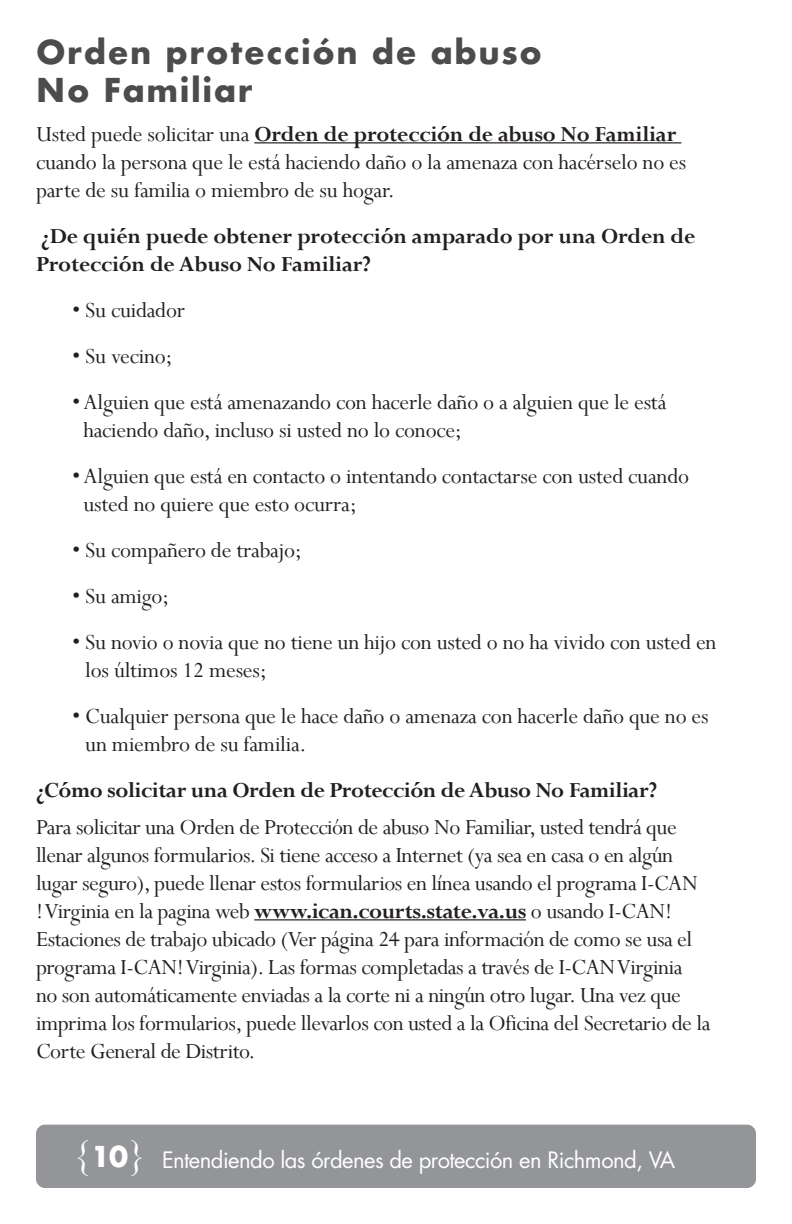
<style>
.page{position:relative;width:792px;height:1224px;background:#fff}
.page>*{position:absolute;margin:0;border:0;box-sizing:border-box;transform-origin:0 0}
.t1{font:40px "Perpetua";color:#fff}
.t2{font:700 32px/38px "Futura";letter-spacing:.05em;color:#4b4c4d}
.t3{font:24px/28px "Perpetua";letter-spacing:-.02em;color:#231f20}
.t4{font:700 24px/28px "Perpetua";letter-spacing:-.01em;color:#231f20}
.t5{font:22px "Futura";letter-spacing:-.025em;color:#fff}
.s1{font-weight:700}
.s2{font-family:"Futura";font-weight:700;font-size:28px}
</style>
<div class="page">
<div style="left:36px;top:1125px;width:720px;height:63px;background:#939598;border-radius:9px"></div>
<hr style="left:254px;top:142px;width:427px;height:1px;background:#231f20">
<hr style="left:254px;top:919px;width:272px;height:1px;background:#231f20">
<p class="t2" style="left:36px;top:33px;width:507px">Orden protección de abuso<br>No Familiar</p>
<p class="t3" style="left:36px;top:120px;width:652px">Usted puede solicitar una <span class="s1">Orden de protección de abuso No Familiar </span>cuando la persona que le está haciendo daño o la amenaza con hacérselo no es parte de su familia o miembro de su hogar.</p>
<p class="t4" style="left:36px;top:222px;width:661px">¿De quién puede obtener protección amparado por una Orden de<br>Protección de Abuso No Familiar?</p>
<p class="t3" style="left:72px;top:296px;width:115px">• Su cuidador</p>
<p class="t3" style="left:72px;top:342px;width:102px">• Su vecino;</p>
<p class="t3" style="left:84px;top:388px;width:584px;text-indent:-12px">• Alguien que está amenazando con hacerle daño o a alguien que le está haciendo daño, incluso si usted no lo conoce;</p>
<p class="t3" style="left:84px;top:462px;width:607px;text-indent:-12px">• Alguien que está en contacto o intentando contactarse con usted cuando usted no quiere que esto ocurra;</p>
<p class="t3" style="left:72px;top:536px;width:231px">• Su compañero de trabajo;</p>
<p class="t3" style="left:72px;top:582px;width:99px">• Su amigo;</p>
<p class="t3" style="left:85px;top:628px;width:633px;text-indent:-13px">• Su novio o novia que no tiene un hijo con usted o no ha vivido con usted en los últimos 12 meses;</p>
<p class="t3" style="left:85px;top:702px;width:625px;text-indent:-13px">• Cualquier persona que le hace daño o amenaza con hacerle daño que no es un miembro de su familia.</p>
<p class="t4" style="left:36px;top:776px;width:623px">¿Cómo solicitar una Orden de Protección de Abuso No Familiar?</p>
<p class="t3" style="left:36px;top:813px;width:676px">Para solicitar una Orden de Protección de abuso No Familiar, usted tendrá que llenar algunos formularios. Si tiene acceso a Internet (ya sea en casa o en algún lugar seguro), puede llenar estos formularios en línea usando el programa I-CAN ! Virginia en la pagina web <span class="s1">www.ican.courts.state.va.us</span> o usando I-CAN!<br>Estaciones de trabajo ubicado (Ver página 24 para información de como se usa el programa I-CAN! Virginia). Las formas completadas a través de I-CAN Virginia<br>no son automáticamente enviadas a la corte ni a ningún otro lugar. Una vez que imprima los formularios, puede llevarlos con usted a la Oficina del Secretario de la Corte General de Distrito.</p>
<h1 class="t1" style="left:72px;top:1128px;width:77px">{<span class="s2">10</span>}</h1>
<p class="t5" style="left:162px;top:1146px;width:515px">Entendiendo las órdenes de protección en Richmond, VA</p>
</div>
